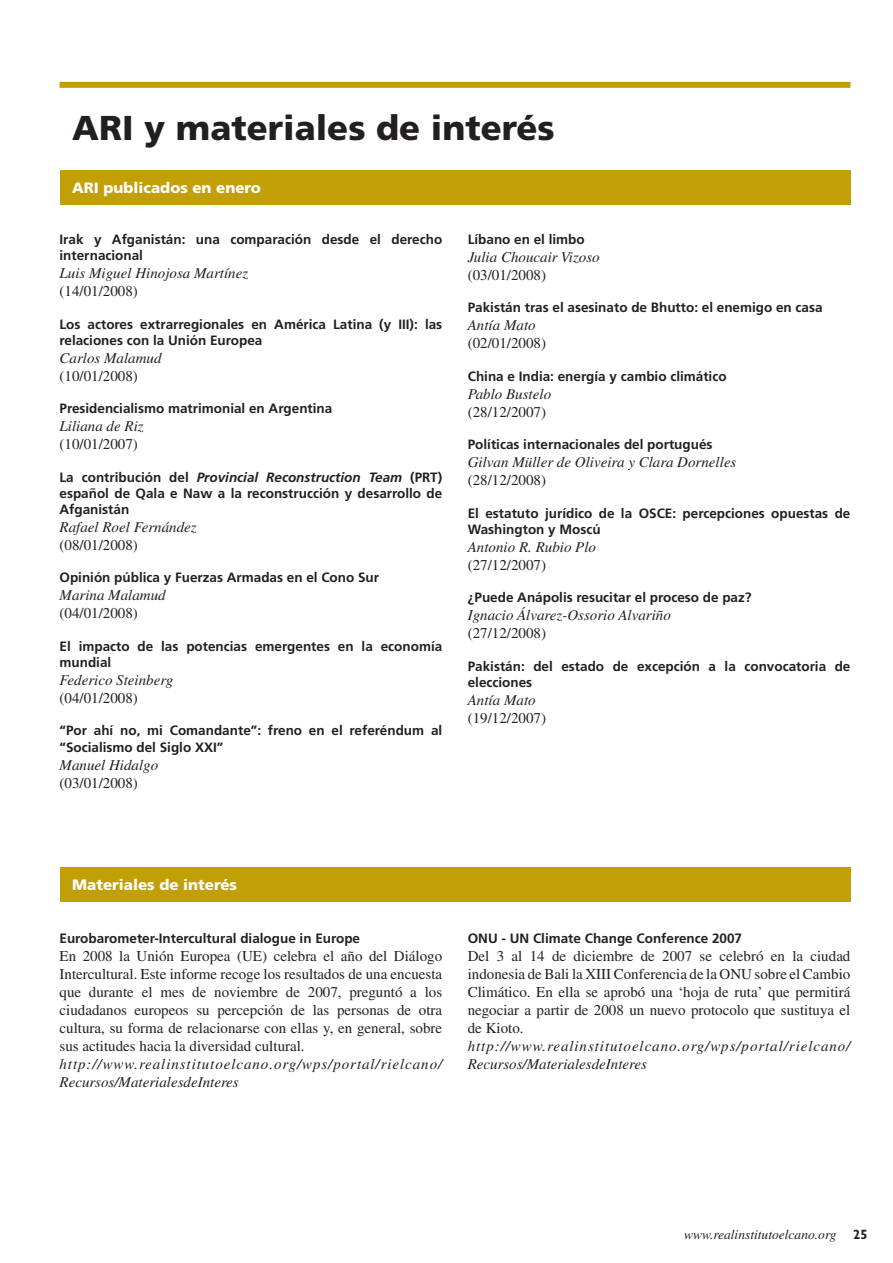
<style>
.page{position:relative;width:893px;height:1263px;background:#fff}
.page>*{position:absolute;margin:0;border:0;box-sizing:border-box;transform-origin:0 0}
.t1{font:900 34.5px "Frutiger LT Std";color:#231f20}
.t2{font:15px/18px "Times LT Std";color:#231f20;text-align:justify}
.t3{font:italic 15px "Times LT Std";color:#231f20}
.t4{font:italic 15px/18px "Times LT Std";letter-spacing:.06em;color:#231f20}
.t5{font:900 15px "Frutiger LT Std";color:#fff}
.t6{font:700 13.5px/16.2px "Frutiger LT Std";color:#231f20}
.t7{font:italic 13.5px "Times LT Std";color:#231f20}
.t8{font:700 condensed 13.5px "Gill Sans Std";color:#231f20}
.s1{font-style:italic}
</style>
<div class="page">
<div style="left:60px;top:82px;width:790px;height:6px;background:#c39f06"></div>
<div style="left:60px;top:171px;width:790px;height:34px;background:#c39f06"></div>
<div style="left:60px;top:867px;width:790px;height:34px;background:#c39f06"></div>
<h1 class="t1" style="left:72px;top:114px;width:484px">ARI y materiales de interés</h1>
<p class="t5" style="left:72px;top:182px;width:190px">ARI publicados en enero</p>
<p class="t6" style="left:60px;top:232px;width:384px">Irak y Afganistán: una comparación desde el derecho internacional</p>
<p class="t3" style="left:60px;top:267px;width:190px">Luis Miguel Hinojosa Martínez</p>
<p class="t2" style="left:60px;top:284px;width:80px">(14/01/2008)</p>
<p class="t6" style="left:60px;top:316px;width:384px">Los actores extrarregionales en América Latina (y III): las relaciones con la Unión Europea</p>
<p class="t3" style="left:60px;top:352px;width:104px">Carlos Malamud</p>
<p class="t2" style="left:60px;top:368px;width:80px">(10/01/2008)</p>
<p class="t6" style="left:60px;top:401px;width:274px">Presidencialismo matrimonial en Argentina</p>
<p class="t3" style="left:60px;top:420px;width:86px">Liliana de Riz</p>
<p class="t2" style="left:60px;top:437px;width:80px">(10/01/2007)</p>
<p class="t6" style="left:60px;top:469px;width:384px;text-align:justify">La contribución del <span class="s1">Provincial Reconstruction Team</span> (PRT) español de Qala e Naw a la reconstrucción y desarrollo de Afganistán</p>
<p class="t3" style="left:60px;top:521px;width:139px">Rafael Roel Fernández</p>
<p class="t2" style="left:60px;top:537px;width:80px">(08/01/2008)</p>
<p class="t6" style="left:60px;top:570px;width:321px">Opinión pública y Fuerzas Armadas en el Cono Sur</p>
<p class="t3" style="left:60px;top:590px;width:108px">Marina Malamud</p>
<p class="t2" style="left:60px;top:606px;width:80px">(04/01/2008)</p>
<p class="t6" style="left:60px;top:639px;width:384px">El impacto de las potencias emergentes en la economía mundial</p>
<p class="t3" style="left:60px;top:674px;width:115px">Federico Steinberg</p>
<p class="t2" style="left:60px;top:690px;width:80px">(04/01/2008)</p>
<p class="t6" style="left:60px;top:723px;width:384px">“Por ahí no, mi Comandante”: freno en el referéndum al “Socialismo del Siglo XXI”</p>
<p class="t3" style="left:60px;top:759px;width:100px">Manuel Hidalgo</p>
<p class="t2" style="left:60px;top:775px;width:80px">(03/01/2008)</p>
<p class="t6" style="left:468px;top:232px;width:119px">Líbano en el limbo</p>
<p class="t3" style="left:468px;top:251px;width:134px">Julia Choucair Vizoso</p>
<p class="t2" style="left:468px;top:267px;width:80px">(03/01/2008)</p>
<p class="t6" style="left:468px;top:300px;width:356px">Pakistán tras el asesinato de Bhutto: el enemigo en casa</p>
<p class="t3" style="left:468px;top:320px;width:69px">Antía Mato</p>
<p class="t2" style="left:468px;top:336px;width:80px">(02/01/2008)</p>
<p class="t6" style="left:468px;top:369px;width:260px">China e India: energía y cambio climático</p>
<p class="t3" style="left:468px;top:388px;width:85px">Pablo Bustelo</p>
<p class="t2" style="left:468px;top:404px;width:80px">(28/12/2007)</p>
<p class="t6" style="left:468px;top:437px;width:246px">Políticas internacionales del portugués</p>
<p class="t3" style="left:468px;top:456px;width:270px">Gilvan Müller de Oliveira y Clara Dornelles</p>
<p class="t2" style="left:468px;top:473px;width:80px">(28/12/2008)</p>
<p class="t6" style="left:468px;top:505px;width:384px">El estatuto jurídico de la OSCE: percepciones opuestas de<br>Washington y Moscú</p>
<p class="t3" style="left:468px;top:541px;width:130px">Antonio R. Rubio Plo</p>
<p class="t2" style="left:468px;top:557px;width:80px">(27/12/2007)</p>
<p class="t6" style="left:468px;top:590px;width:285px">¿Puede Anápolis resucitar el proceso de paz?</p>
<p class="t3" style="left:468px;top:609px;width:205px">Ignacio Álvarez-Ossorio Alvariño</p>
<p class="t2" style="left:468px;top:626px;width:80px">(27/12/2008)</p>
<p class="t6" style="left:468px;top:658px;width:384px">Pakistán: del estado de excepción a la convocatoria de elecciones</p>
<p class="t3" style="left:468px;top:694px;width:69px">Antía Mato</p>
<p class="t2" style="left:468px;top:710px;width:80px">(19/12/2007)</p>
<p class="t5" style="left:72px;top:878px;width:166px">Materiales de interés</p>
<p class="t6" style="left:60px;top:931px;width:302px">Eurobarometer-Intercultural dialogue in Europe</p>
<p class="t2" style="left:60px;top:948px;width:384px">En 2008 la Unión Europea (UE) celebra el año del Diálogo Intercultural. Este informe recoge los resultados de una encuesta que durante el mes de noviembre de 2007, preguntó a los ciudadanos europeos su percepción de las personas de otra cultura, su forma de relacionarse con ellas y, en general, sobre sus actitudes hacia la diversidad cultural.</p>
<p class="t4" style="left:60px;top:1056px;width:384px">http://www.realinstitutoelcano.org/wps/portal/rielcano/<br>Recursos/MaterialesdeInteres</p>
<p class="t6" style="left:468px;top:931px;width:276px">ONU - UN Climate Change Conference 2007</p>
<p class="t2" style="left:468px;top:948px;width:384px">Del 3 al 14 de diciembre de 2007 se celebró en la ciudad indonesia de Bali la XIII Conferencia de la ONU sobre el Cambio Climático. En ella se aprobó una ‘hoja de ruta’ que permitirá negociar a partir de 2008 un nuevo protocolo que sustituya el de Kioto.</p>
<p class="t4" style="left:468px;top:1038px;width:384px">http://www.realinstitutoelcano.org/wps/portal/rielcano/<br>Recursos/MaterialesdeInteres</p>
<p class="t7" style="left:684px;top:1229px;width:154px">www.realinstitutoelcano.org</p>
<p class="t8" style="left:853px;top:1229px;width:16px">25</p>
</div>
